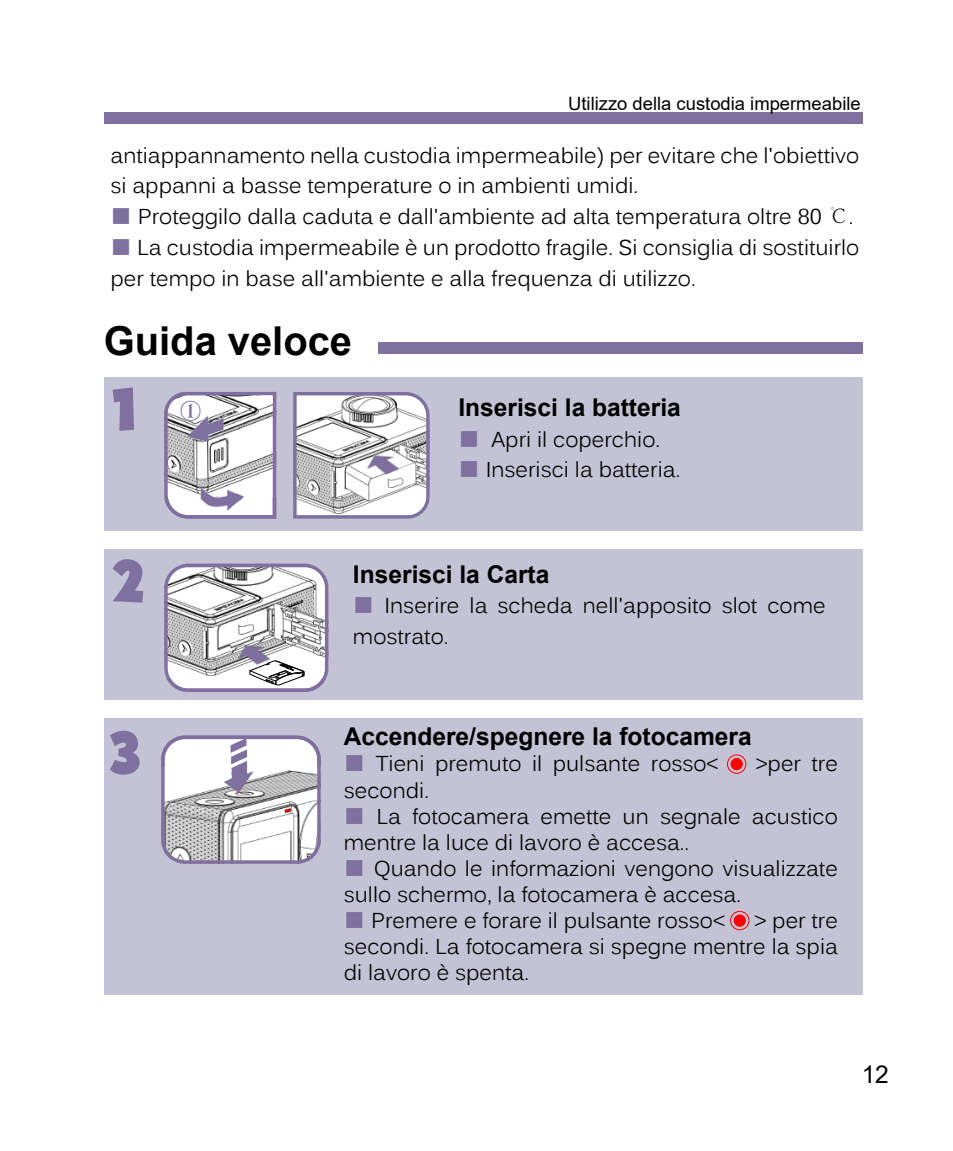
<style>
.page{position:relative;width:953px;height:1151px;background:#fff}
.page>*{position:absolute;margin:0;border:0;box-sizing:border-box;transform-origin:0 0}
.t1{font:61.25px "Kartooni";color:#7e719f}
.t2{font:700 39.9px "Arial";color:#000}
.t3{font:700 24.5px "Arial";color:#000}
.t4{font:24.5px "Arial";color:#000}
.t5{font:21.35px/25.9px "Kalinga";color:#000}
.t6{font:21.35px "CT Cu Hei SJ";color:#7e719f}
.t7{font:18.55px "Arial";color:#000}
.s1{font-family:"Adobe Song Std";font-weight:300;color:#7e719f}
.s2{font-family:"Adobe Song Std";font-weight:300}
</style>
<div class="page">
<div style="left:104px;top:718px;width:758px;height:276px;background:#c4c3d5"></div>
<div style="left:104px;top:377px;width:758px;height:154px;background:#c4c3d5"></div>
<div style="left:377px;top:343px;width:485px;height:11px;background:#7e719f"></div>
<div style="left:104px;top:113px;width:758px;height:11px;background:#7e719f"></div>
<div style="left:104px;top:549px;width:758px;height:151px;background:#c4c3d5"></div>
<div style="left:733px;top:914px;width:12px;height:13px;background:#f00;border-radius:50%"></div>
<div style="left:730px;top:911px;width:19px;height:19px;border:1px solid #f00;border-radius:50%"></div>
<div style="left:730px;top:758px;width:12px;height:12px;background:#f00;border-radius:50%"></div>
<div style="left:727px;top:754px;width:19px;height:20px;border:1px solid #f00;border-radius:50%"></div>
<svg style="left:161px;top:735px;width:160px;height:129px;background:#d2d0d6"></svg>
<svg style="left:164px;top:392px;width:112px;height:127px;background:#cac7d0"></svg>
<svg style="left:293px;top:392px;width:136px;height:127px;background:#cfced3"></svg>
<svg style="left:164px;top:564px;width:164px;height:128px;background:#c8c6cc"></svg>
<p class="t7" style="left:568px;top:91px;width:294px">Utilizzo della custodia impermeabile</p>
<p class="t5" style="left:110px;top:140px;width:750px;line-height:30.8px">antiappannamento nella custodia impermeabile) per evitare che l'obiettivo si appanni a basse temperature o in ambienti umidi.</p>
<p class="t5" style="left:110px;top:204px;width:744px"><span class="s1">■</span> Proteggilo dalla caduta e dall'ambiente ad alta temperatura oltre 80 <span class="s2">℃</span>.</p>
<p class="t5" style="left:110px;top:232px;width:750px;line-height:30.8px"><span class="s1">■</span> La custodia impermeabile è un prodotto fragile. Si consiglia di sostituirlo per tempo in base all'ambiente e alla frequenza di utilizzo.</p>
<h2 class="t2" style="left:104px;top:313px;width:250px">Guida veloce</h2>
<h1 class="t1" style="left:109px;top:380px;width:28px">1</h1>
<p class="t6" style="left:180px;top:400px;width:23px">①</p>
<p class="t3" style="left:458px;top:390px;width:224px">Inserisci la batteria</p>
<p class="t5" style="left:458px;top:427px;width:203px"><span class="s1">■</span> Apri il coperchio.</p>
<p class="t5" style="left:458px;top:458px;width:223px"><span class="s1">■</span> Inserisci la batteria.</p>
<h1 class="t1" style="left:109px;top:552px;width:36px">2</h1>
<h1 class="t1" style="left:109px;top:723px;width:33px">3</h1>
<p class="t3" style="left:353px;top:557px;width:198px">Inserisci la Carta</p>
<p class="t5" style="left:353px;top:591px;width:474px;line-height:30.8px"><span class="s1">■</span> Inserire la scheda nell'apposito slot come mostrato.</p>
<p class="t3" style="left:344px;top:719px;width:409px">Accendere/spegnere la fotocamera</p>
<p class="t5" style="left:344px;top:751px;width:376px"><span class="s1">■</span> Tieni premuto il pulsante rosso&lt;</p>
<p class="t5" style="left:755px;top:751px;width:84px">&gt;per tre</p>
<p class="t5" style="left:344px;top:778px;width:87px">secondi.</p>
<p class="t5" style="left:344px;top:804px;width:495px"><span class="s1">■</span> La fotocamera emette un segnale acustico mentre la luce di lavoro è accesa..</p>
<p class="t5" style="left:344px;top:856px;width:495px"><span class="s1">■</span> Quando le informazioni vengono visualizzate sullo schermo, la fotocamera è accesa.</p>
<p class="t5" style="left:344px;top:908px;width:383px"><span class="s1">■</span> Premere e forare il pulsante rosso&lt;</p>
<p class="t5" style="left:344px;top:908px;width:495px;text-align:justify;text-indent:410px">&gt; per tre secondi. La fotocamera si spegne mentre la spia di lavoro è spenta.</p>
<p class="t4" style="left:861px;top:1057px;width:29px">12</p>
</div>
